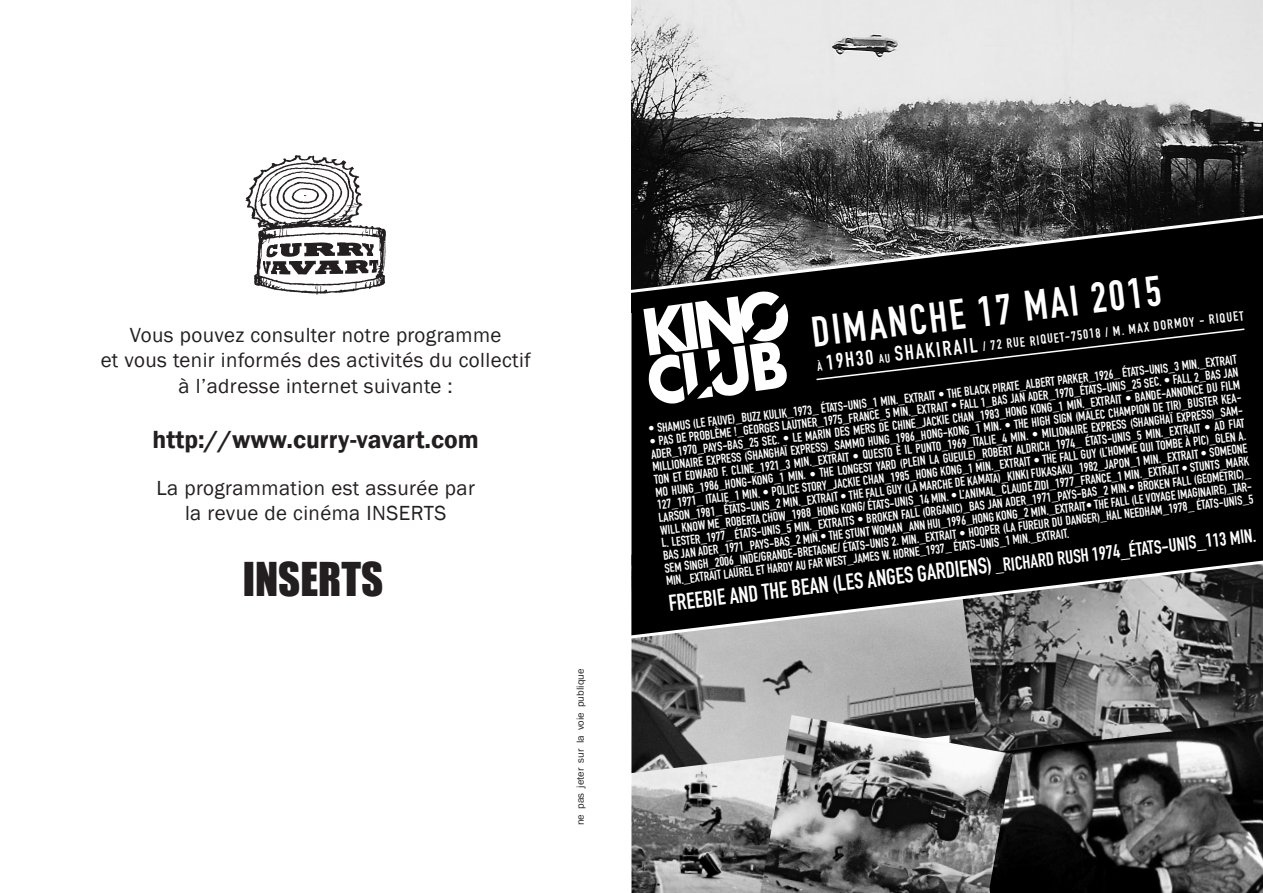
<style>
.page{position:relative;width:1263px;height:893px;background:#fff}
.page>*{position:absolute;margin:0;border:0;box-sizing:border-box;transform-origin:0 0}
.t1{font:42.9px "Impact";color:#231f20}
.t2{font:42.15px "DIN Engschrift Std";color:#fff}
.t3{font:600 25.5px "Franklin Gothic";color:#231f20}
.t4{font:22.5px "DIN Engschrift Std";color:#fff}
.t5{font:21px/25.2px "Franklin Gothic";letter-spacing:.02em;color:#231f20;text-align:center}
.t6{font:13.2px "DIN Engschrift Std";color:#fff}
.t7{font:12.75px/12.8px "DIN Engschrift Std";color:#fff}
.t8{font:10.5px "Franklin Gothic";color:#231f20}
.s1{font-size:12.3px}
.s2{font-size:20.85px}
.s3{font-size:16.5px}
.s4{font-size:18.75px}
</style>
<div class="page">
<svg style="left:246px;top:155px;width:140px;height:140px"></svg>
<img style="left:631px;top:0;width:632px;height:208px">
<img style="left:631px;top:773px;width:129px;height:120px">
<img style="left:978px;top:645px;width:285px;height:76px">
<img style="left:1013px;top:721px;width:250px;height:172px">
<img style="left:631px;top:645px;width:347px;height:128px">
<svg style="left:631px;top:208px;width:632px;height:437px;background:#1e1e1e"></svg>
<div style="left:815px;top:328px;width:431px;height:53px;background:#000"></div>
<svg style="left:643px;top:291px;width:146px;height:113px"></svg>
<img style="left:760px;top:715px;width:253px;height:178px">
<p class="t5" style="left:101px;top:323px;width:431px">Vous pouvez consulter notre programme<br>et vous tenir informés des activités du collectif à l’adresse internet suivante :</p>
<p class="t3" style="left:153px;top:424px;width:328px">http://www.curry-vavart.com</p>
<p class="t5" style="left:157px;top:476px;width:320px">La programmation est assurée par</p>
<p class="t5" style="left:185px;top:501px;width:263px">la revue de cinéma INSERTS</p>
<h1 class="t1" style="left:243px;top:546px;width:142px">INSERTS</h1>
<p class="t8" style="left:574px;top:825px;width:158px;rotate:-90deg">ne pas jeter sur la voie publique</p>
<p class="t2" style="left:809px;top:308px;width:353px;rotate:-7deg">DIMANCHE 17 MAI 2015</p>
<p class="t6" style="left:816px;top:360px;width:431px;rotate:-7deg"><span class="s1">À</span> <span class="s2">19H30</span> <span class="s1">AU</span> <span class="s2">SHAKIRAIL</span> / 72 RUE RIQUET-75018 / M. MAX DORMOY - RIQUET</p>
<p class="t7" style="left:647px;top:424px;width:594px;rotate:-7deg">• SHAMUS (LE FAUVE)_BUZZ KULIK_1973_ ÉTATS-UNIS_1 MIN._EXTRAIT • THE BLACK PIRATE_ALBERT PARKER_1926_ ÉTATS-UNIS_3 MIN._EXTRAIT</p>
<p class="t7" style="left:648px;top:437px;width:596px;rotate:-7deg">• PAS DE PROBLÈME !_GEORGES LAUTNER_1975_FRANCE_5 MIN._EXTRAIT • FALL 1_BAS JAN ADER_1970_ÉTATS-UNIS_25 SEC. • FALL 2_BAS JAN ADER_1970_PAYS-BAS_25 SEC. • LE MARIN DES MERS DE CHINE_JACKIE CHAN_1983_HONG KONG_1 MIN._EXTRAIT • BANDE-ANNONCE DU FILM MILLIONAIRE EXPRESS (SHANGHAÏ EXPRESS)_SAMMO HUNG_1986_HONG-KONG_1 MIN. • THE HIGH SIGN (MALEC CHAMPION DE TIR)_BUSTER KEA-TON ET EDWARD F. CLINE_1921_3 MIN._EXTRAIT • QUESTO È IL PUNTO_1969_ITALIE_4 MIN. • MILIONAIRE EXPRESS (SHANGHAÏ EXPRESS)_SAM-MO HUNG_1986_HONG-KONG_1 MIN. • THE LONGEST YARD (PLEIN LA GUEULE)_ROBERT ALDRICH_1974_ ÉTATS-UNIS_5 MIN._EXTRAIT • AD FIAT 127_1971_ ITALIE_1 MIN. • POLICE STORY_JACKIE CHAN_1985_HONG KONG_1 MIN._EXTRAIT • THE FALL GUY (L’HOMME QUI TOMBE À PIC)_GLEN A.<br>LARSON_1981_ ÉTATS-UNIS_2 MIN._EXTRAIT • THE FALL GUY (LA MARCHE DE KAMATA)_KINKI FUKASAKU_1982_JAPON_1 MIN._EXTRAIT • SOMEONE WILL KNOW ME_ROBERTA CHOW_1988_HONG KONG/ ÉTATS-UNIS_14 MIN. • L’ANIMAL_CLAUDE ZIDI_1977_FRANCE_1 MIN._EXTRAIT • STUNTS_MARK L. LESTER_1977_ ÉTATS-UNIS_5 MIN._EXTRAITS • BROKEN FALL (ORGANIC)_BAS JAN ADER_1971_PAYS-BAS_2 MIN.• BROKEN FALL (GEOMETRIC)_ BAS JAN ADER_1971_PAYS-BAS_2 MIN.• THE STUNT WOMAN_ANN HUI_1996_HONG KONG_2 MIN._EXTRAIT• THE FALL (LE VOYAGE IMAGINAIRE)_TAR-SEM SINGH_2006_INDE/GRANDE-BRETAGNE/ ÉTATS-UNIS 2. MIN._EXTRAIT • HOOPER (LA FUREUR DU DANGER)_HAL NEEDHAM_1978_ ÉTATS-UNIS_5<br>MIN._EXTRAIT LAUREL ET HARDY AU FAR WEST_JAMES W. HORNE_1937_ ÉTATS-UNIS_1 MIN._EXTRAIT.</p>
<p class="t4" style="left:667px;top:591px;width:592px;rotate:-7deg">FREEBIE AND THE BEAN (LES ANGES GARDIENS) <span class="s3">_</span><span class="s4">RICHARD RUSH 1974_ÉTATS-UNIS_113 MI</span><sub>N.</sub></p>
</div>
